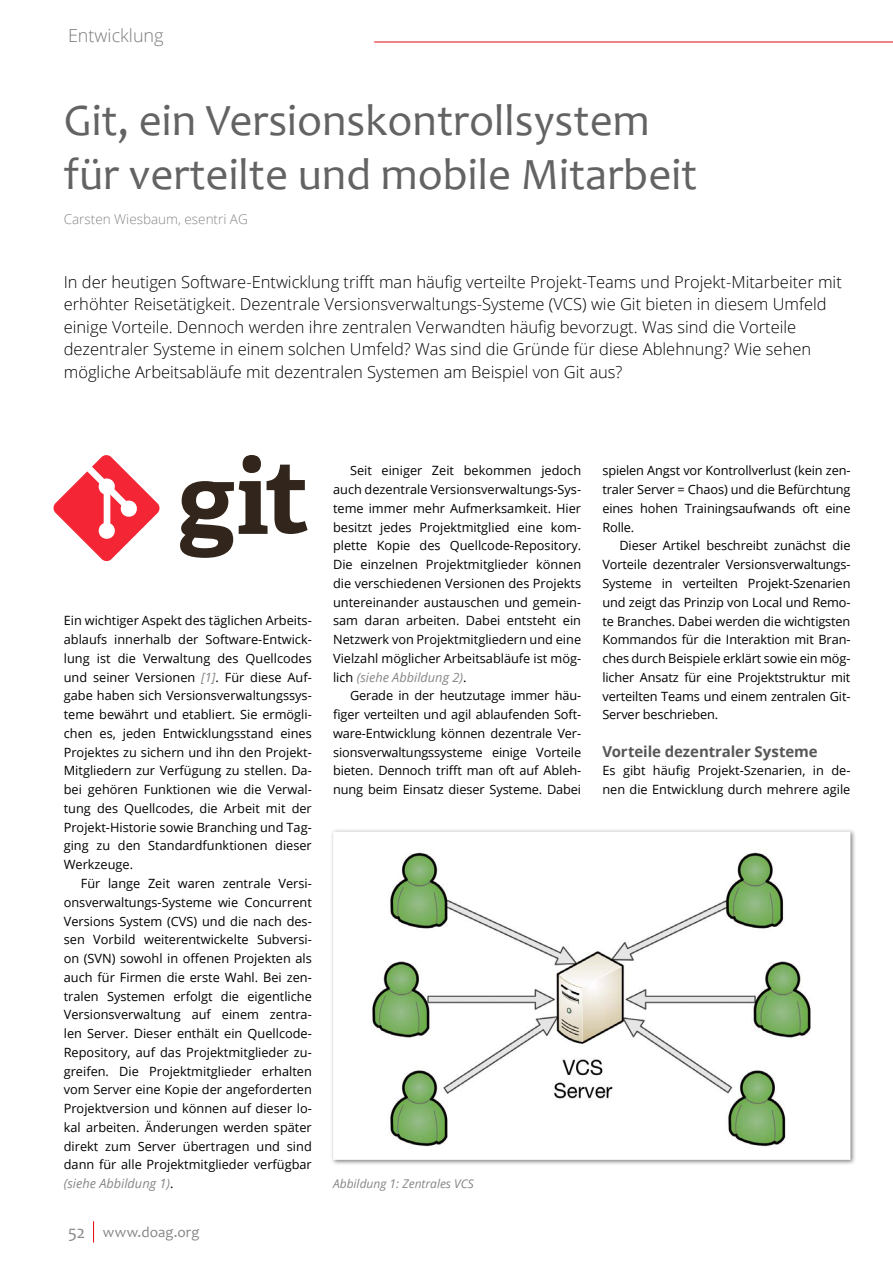
<style>
.page{position:relative;width:893px;height:1263px;background:#fff}
.page>*{position:absolute;margin:0;border:0;box-sizing:border-box;transform-origin:0 0}
.t1{font:45px/54px "Candara";color:#646363}
.t2{font:300 18px "Open Sans";color:#7c7b7b}
.t3{font:300 16.5px/22.5px "Open Sans";color:#000}
.t4{font:700 15px "Open Sans";letter-spacing:-.005em;color:#575756}
.t5{font:15px "Candara";letter-spacing:.01em;color:#878787}
.t6{font:300 13.5px "Open Sans";color:#878787}
.t7{font:12.75px/18.8px "Open Sans";color:#000;text-align:justify}
.t8{font:italic 12px "Open Sans";color:#878787}
.s1{font-style:italic;color:#878787}
.s2{font-size:18px}
</style>
<div class="page">
<svg style="left:93px;top:1221px;width:1px;height:21px"></svg>
<hr style="left:374px;top:42px;width:519px;height:1px;background:#e30613">
<svg style="left:332px;top:830px;width:523px;height:334px"></svg>
<svg style="left:180px;top:455px;width:128px;height:103px"></svg>
<svg style="left:54px;top:455px;width:106px;height:106px"></svg>
<h2 class="t2" style="left:68px;top:24px;width:97px">Entwicklung</h2>
<h1 class="t1" style="left:64px;top:93px;width:635px">Git, ein Versionskontrollsystem für verteilte und mobile Mitarbeit</h1>
<p class="t6" style="left:64px;top:210px;width:186px">Carsten Wiesbaum, esentri AG</p>
<p class="t3" style="left:64px;top:270px;width:780px">In der heutigen Software-Entwicklung trifft man häufig verteilte Projekt-Teams und Projekt-Mitarbeiter mit erhöhter Reisetätigkeit. Dezentrale Versionsverwaltungs-Systeme (VCS) wie Git bieten in diesem Umfeld einige Vorteile. Dennoch werden ihre zentralen Verwandten häufig bevorzugt. Was sind die Vorteile dezentraler Systeme in einem solchen Umfeld? Was sind die Gründe für diese Ablehnung? Wie sehen mögliche Arbeitsabläufe mit dezentralen Systemen am Beispiel von Git aus?</p>
<p class="t7" style="left:64px;top:611px;width:250px">Ein wichtiger Aspekt des täglichen Arbeits&shy;ablaufs innerhalb der Software-Entwick&shy;lung ist die Verwaltung des Quellcodes und seiner Versionen <span class="s1">[1]</span>. Für diese Auf&shy;gabe haben sich Versionsverwaltungssys&shy;teme bewährt und etabliert. Sie ermögli&shy;chen es, jeden Entwicklungsstand eines Projektes zu sichern und ihn den Projekt-Mitgliedern zur Verfügung zu stellen. Da&shy;bei gehören Funktionen wie die Verwal&shy;tung des Quellcodes, die Arbeit mit der Projekt-Historie sowie Branching und Tag&shy;ging zu den Standardfunktionen dieser Werkzeuge.</p>
<p class="t7" style="left:64px;top:874px;width:250px;text-indent:17px">Für lange Zeit waren zentrale Versi&shy;onsverwaltungs-Systeme wie Concurrent Versions System (CVS) und die nach des&shy;sen Vorbild weiterentwickelte Subversi&shy;on (SVN) sowohl in offenen Projekten als auch für Firmen die erste Wahl. Bei zen&shy;tralen Systemen erfolgt die eigentliche Versionsverwaltung auf einem zentra&shy;len Server. Dieser enthält ein Quellcode-Repository, auf das Projektmitglieder zu&shy;greifen. Die Projektmitglieder erhalten vom Server eine Kopie der angeforderten Projektversion und können auf dieser lo&shy;kal arbeiten. Änderungen werden später direkt zum Server übertragen und sind dann für alle Projektmitglieder verfügbar <span class="s1">(siehe Abbildung 1)</span>.</p>
<p class="t5" style="left:68px;top:1223px;width:133px"><span class="s2">52</span> www.doag.org</p>
<p class="t7" style="left:333px;top:461px;width:250px;text-indent:17px">Seit einiger Zeit bekommen jedoch auch dezentrale Versionsverwaltungs-Sys&shy;teme immer mehr Aufmerksamkeit. Hier besitzt jedes Projektmitglied eine kom&shy;plette Kopie des Quellcode-Repository.<br>Die einzelnen Projektmitglieder können die verschiedenen Versionen des Projekts untereinander austauschen und gemein&shy;sam daran arbeiten. Dabei entsteht ein Netzwerk von Projektmitgliedern und eine Vielzahl möglicher Arbeitsabläufe ist mög&shy;lich <span class="s1">(siehe Abbildung 2)</span>.</p>
<p class="t7" style="left:333px;top:686px;width:250px;text-indent:17px">Gerade in der heutzutage immer häu&shy;figer verteilten und agil ablaufenden Soft&shy;ware-Entwicklung können dezentrale Ver&shy;sionsverwaltungssysteme einige Vorteile bieten. Dennoch trifft man oft auf Ableh&shy;nung beim Einsatz dieser Systeme. Dabei</p>
<p class="t8" style="left:333px;top:1175px;width:142px">Abbildung 1: Zentrales VCS</p>
<p class="t7" style="left:602px;top:461px;width:250px">spielen Angst vor Kontrollverlust (kein zen&shy;traler Server = Chaos) und die Befürchtung eines hohen Trainingsaufwands oft eine Rolle.</p>
<p class="t7" style="left:602px;top:536px;width:250px;text-indent:17px">Dieser Artikel beschreibt zunächst die Vorteile dezentraler Versionsverwaltungs-Systeme in verteilten Projekt-Szenarien und zeigt das Prinzip von Local und Remo&shy;te Branches. Dabei werden die wichtigsten Kommandos für die Interaktion mit Bran&shy;ches durch Beispiele erklärt sowie ein mög&shy;licher Ansatz für eine Projektstruktur mit verteilten Teams und einem zentralen Git-Server beschrieben.</p>
<p class="t4" style="left:602px;top:741px;width:217px">Vorteile dezentraler Systeme</p>
<p class="t7" style="left:602px;top:761px;width:250px">Es gibt häufig Projekt-Szenarien, in de&shy;nen die Entwicklung durch mehrere agile</p>
</div>
